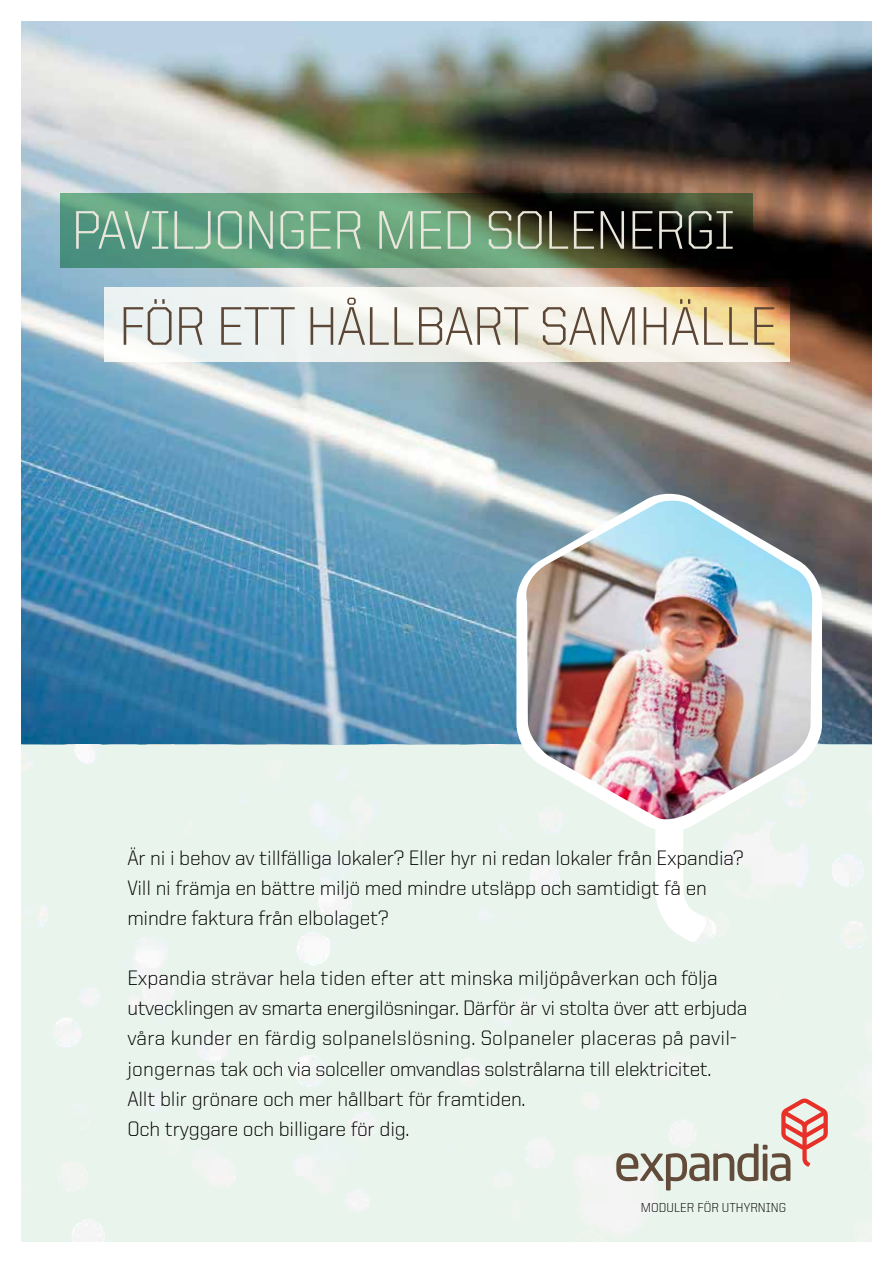
<style>
.page{position:relative;width:893px;height:1263px;background:#fff}
.page>*{position:absolute;margin:0;border:0;box-sizing:border-box;transform-origin:0 0}
.t1{font:300 54.45px "United Sans Reg";letter-spacing:-.02em;color:#e9e7dc}
.t2{font:300 54.45px "United Sans Reg";letter-spacing:-.02em;color:#5c4635}
.t3{font:300 21px/30px "United Sans Reg";letter-spacing:-.01em;color:#000}
.t4{font:300 13.05px "United Sans Reg";color:#000}
</style>
<div class="page">
<img style="left:21px;top:21px;width:851px;height:724px">
<svg style="left:61px;top:194px;width:692px;height:74px;background:#4b7358"></svg>
<svg style="left:104px;top:287px;width:686px;height:75px;fill:#f1f2ef"></svg>
<svg style="left:616px;top:1098px;width:212px;height:92px;background:#d9d5cc"></svg>
<div style="left:469px;top:854px;width:107px;height:106px;background:#e9f4ec"></div>
<svg style="left:516px;top:494px;width:306px;height:448px;fill:#e9f4ec"></svg>
<img style="left:521px;top:501px;width:292px;height:325px">
<h1 class="t1" style="left:71px;top:202px;width:665px">PAVILJONGER MED SOLENERGI</h1>
<h1 class="t2" style="left:119px;top:298px;width:660px">FÖR ETT HÅLLBART SAMHÄLLE</h1>
<p class="t3" style="left:127px;top:843px;width:618px">Är ni i behov av tillfälliga lokaler? Eller hyr ni redan lokaler från Expandia?<br>Vill ni främja en bättre miljö med mindre utsläpp och samtidigt få en mindre faktura från elbolaget?</p>
<p class="t3" style="left:127px;top:963px;width:621px">Expandia strävar hela tiden efter att minska miljöpåverkan och följa utvecklingen av smarta energilösningar. Därför är vi stolta över att erbjuda våra kunder en färdig solpanelslösning. Solpaneler placeras på pavil&shy;jongernas tak och via solceller omvandlas solstrålarna till elektricitet.<br>Allt blir grönare och mer hållbart för framtiden.<br>Och tryggare och billigare för dig.</p>
<p class="t4" style="left:641px;top:1201px;width:147px">MODULER FÖR UTHYRNING</p>
</div>
